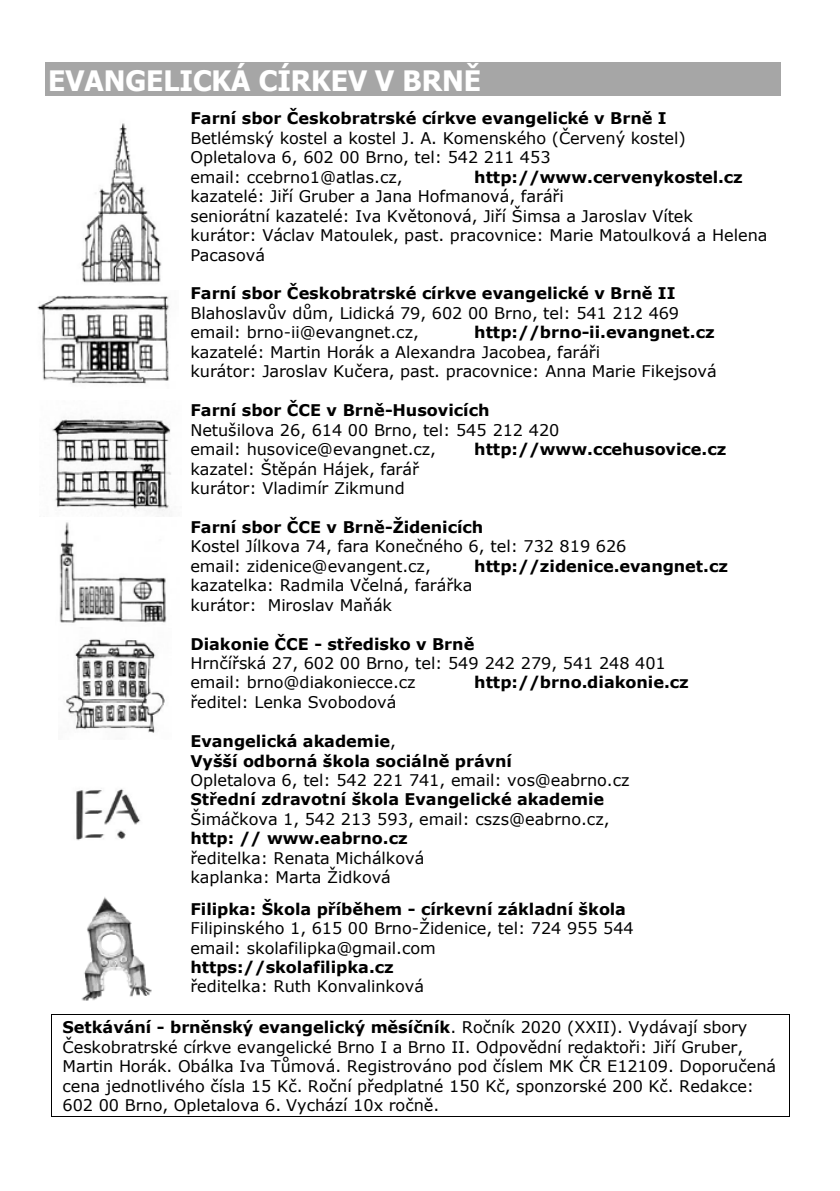
<style>
.page{position:relative;width:840px;height:1191px;background:#fff}
.page>*{position:absolute;margin:0;border:0;box-sizing:border-box;transform-origin:0 0}
.t1{font:700 28px "Tahoma";color:#fff}
.t2{font:16px/19.4px "Verdana";color:#000}
.t3{font:700 16px "Verdana";color:#000}
.s1{font-weight:700}
</style>
<div class="page">
<div style="left:45px;top:62px;width:735px;height:34px;background:#a6a6a6"></div>
<hr style="left:52px;top:1014px;width:736px;height:1px;background:#000">
<hr style="left:52px;top:1116px;width:736px;height:1px;background:#000">
<svg style="left:51px;top:1014px;width:1px;height:103px"></svg>
<img style="left:81px;top:123px;width:81px;height:160px">
<img style="left:52px;top:417px;width:119px;height:99px">
<img style="left:59px;top:522px;width:108px;height:101px">
<img style="left:66px;top:639px;width:99px;height:94px">
<img style="left:37px;top:295px;width:133px;height:89px">
<img style="left:76px;top:789px;width:65px;height:52px">
<img style="left:81px;top:897px;width:71px;height:104px">
<p class="t1" style="left:48px;top:61px;width:434px">EVANGELICKÁ CÍRKEV V BRNĚ</p>
<p class="t2" style="left:190px;top:109px;width:496px"><span class="s1">Farní sbor Českobratrské církve evangelické v Brně I </span>Betlémský kostel a kostel J. A. Komenského (Červený kostel)<br>Opletalova 6, 602 00 Brno, tel: 542 211 453<br>email: ccebrno1@atlas.cz,</p>
<p class="t2" style="left:190px;top:167px;width:578px;text-indent:284px"><span class="s1">http://www.cervenykostel.cz </span>kazatelé: Jiří Gruber a Jana Hofmanová, faráři<br>seniorátní kazatelé: Iva Květonová, Jiří Šimsa a Jaroslav Vítek<br>kurátor: Václav Matoulek, past. pracovnice: Marie Matoulková a Helena Pacasová</p>
<p class="t2" style="left:190px;top:284px;width:490px"><span class="s1">Farní sbor Českobratrské církve evangelické v Brně II<br></span>Blahoslavův dům, Lidická 79, 602 00 Brno, tel: 541 212 469 email: brno-ii@evangnet.cz,</p>
<p class="t2" style="left:190px;top:323px;width:527px;text-indent:284px"><span class="s1">http://brno-ii.evangnet.cz </span>kazatelé: Martin Horák a Alexandra Jacobea, faráři<br>kurátor: Jaroslav Kučera, past. pracovnice: Anna Marie Fikejsová</p>
<p class="t2" style="left:190px;top:400px;width:370px"><span class="s1">Farní sbor ČCE v Brně-Husovicích<br></span>Netušilova 26, 614 00 Brno, tel: 545 212 420 email: husovice@evangnet.cz,</p>
<p class="t3" style="left:474px;top:438px;width:253px">http://www.ccehusovice.cz</p>
<p class="t2" style="left:190px;top:459px;width:230px">kazatel: Štěpán Hájek, farář kurátor: Vladimír Zikmund</p>
<p class="t2" style="left:190px;top:517px;width:437px"><span class="s1">Farní sbor ČCE v Brně-Židenicích<br></span>Kostel Jílkova 74, fara Konečného 6, tel: 732 819 626 email: zidenice@evangent.cz,</p>
<p class="t3" style="left:474px;top:554px;width:255px">http://zidenice.evangnet.cz</p>
<p class="t2" style="left:190px;top:575px;width:283px">kazatelka: Radmila Včelná, farářka kurátor: Miroslav Maňák</p>
<p class="t2" style="left:190px;top:634px;width:476px"><span class="s1">Diakonie ČCE - středisko v Brně<br></span>Hrnčířská 27, 602 00 Brno, tel: 549 242 279, 541 248 401 email: brno@diakoniecce.cz</p>
<p class="t3" style="left:474px;top:671px;width:216px">http://brno.diakonie.cz</p>
<p class="t2" style="left:190px;top:692px;width:207px">ředitel: Lenka Svobodová</p>
<p class="t2" style="left:190px;top:731px;width:440px"><span class="s1">Evangelická akademie</span>,<br><span class="s1">Vyšší odborná škola sociálně právní<br></span>Opletalova 6, tel: 542 221 741, email: vos@eabrno.cz <span class="s1">Střední zdravotní škola Evangelické akademie </span>Šimáčkova 1, 542 213 593, email: cszs@eabrno.cz, <span class="s1">http: // www.eabrno.cz<br></span>ředitelka: Renata Michálková<br>kaplanka: Marta Židková</p>
<p class="t2" style="left:190px;top:899px;width:445px"><span class="s1">Filipka: Škola příběhem - církevní základní škola </span>Filipinského 1, 615 00 Brno-Židenice, tel: 724 955 544 email: skolafilipka@gmail.com <span class="s1">https://skolafilipka.cz<br></span>ředitelka: Ruth Konvalinková</p>
<p class="t2" style="left:62px;top:1017px;width:714px"><span class="s1">Setkávání - brněnský evangelický měsíčník</span>. Ročník 2020 (XXII). Vydávají sbory Českobratrské církve evangelické Brno I a Brno II. Odpovědní redaktoři: Jiří Gruber, Martin Horák. Obálka Iva Tůmová. Registrováno pod číslem MK ČR E12109. Doporučená cena jednotlivého čísla 15 Kč. Roční předplatné 150 Kč, sponzorské 200 Kč. Redakce:<br>602 00 Brno, Opletalova 6. Vychází 10x ročně.</p>
</div>
